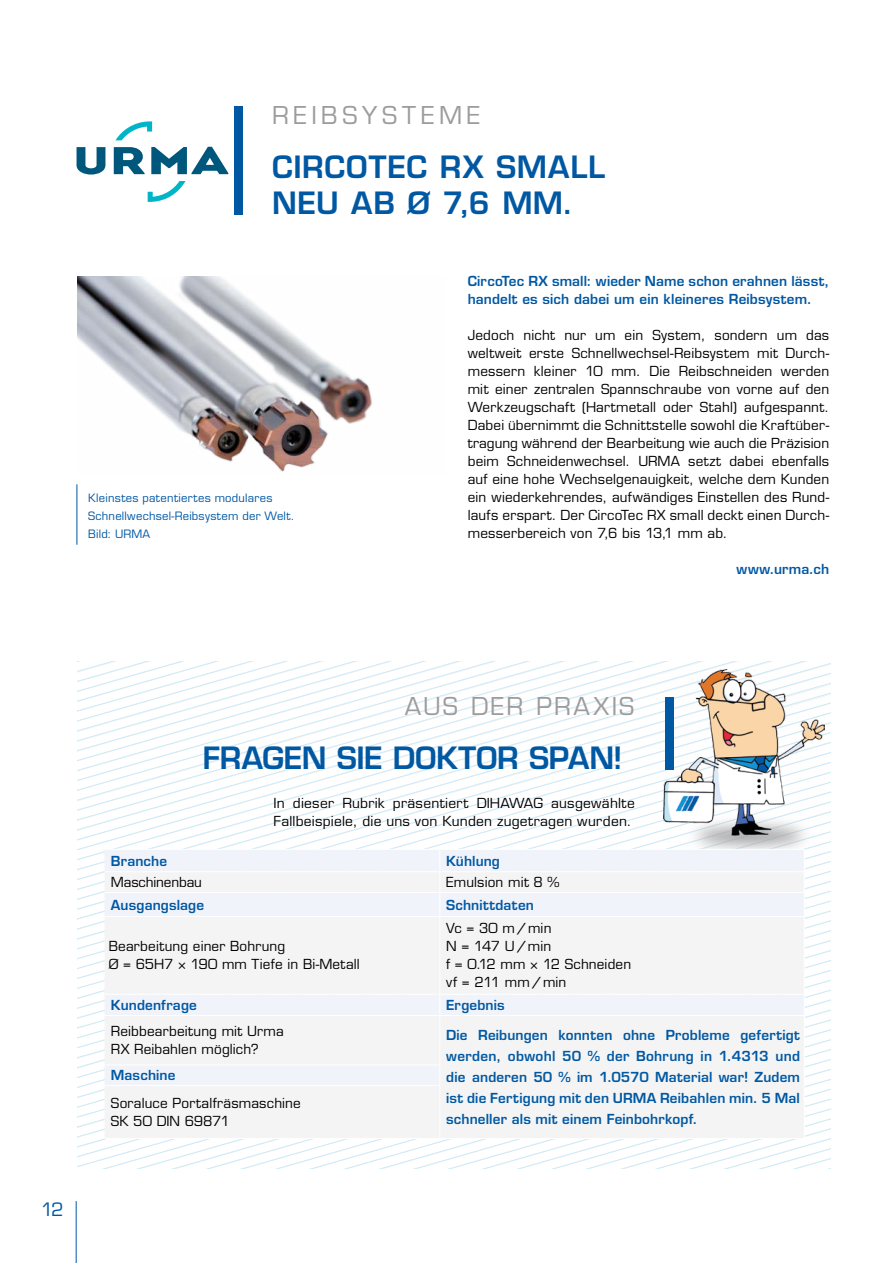
<style>
.page{position:relative;width:893px;height:1263px;background:#fff}
.page>*{position:absolute;margin:0;border:0;box-sizing:border-box;transform-origin:0 0}
.t1{font:600 30px/36px "Eurostile LT Std";letter-spacing:.01em;color:#0058a3}
.t2{font:600 30px "Eurostile LT Std";letter-spacing:-.015em;color:#0058a3}
.t3{font:24px "Eurostile LT Std";letter-spacing:.09em;color:#9c9c9d}
.t4{font:24px "Eurostile LT Std";letter-spacing:.175em;color:#9c9c9d}
.t5{font:18px "Eurostile LT Std";color:#0058a3}
.t6{font:13.5px/18px "Eurostile LT Std";letter-spacing:.015em;color:#000}
.t7{font:600 13.5px/21px "Eurostile LT Std";letter-spacing:.01em;color:#0058a3}
.t8{font:13.5px "Eurostile LT Std";letter-spacing:-.01em;color:#000}
.t9{font:11.25px/18px "Eurostile LT Std";letter-spacing:.02em;color:#0058a3}
</style>
<div class="page">
<hr style="left:76px;top:1201px;width:1px;height:62px;background:#0058a3">
<div style="left:234px;top:106px;width:8px;height:108px;background:#0058a3"></div>
<svg style="left:115px;top:121px;width:37px;height:19px"></svg>
<svg style="left:148px;top:181px;width:37px;height:21px"></svg>
<svg style="left:77px;top:147px;width:28px;height:28px"></svg>
<svg style="left:114px;top:147px;width:114px;height:27px"></svg>
<img style="left:78px;top:277px;width:294px;height:195px">
<hr style="left:77px;top:484px;width:1px;height:61px;background:#0058a3">
<svg style="left:78px;top:667px;width:753px;height:9px"></svg>
<svg style="left:78px;top:676px;width:753px;height:9px"></svg>
<svg style="left:78px;top:685px;width:753px;height:9px"></svg>
<svg style="left:78px;top:694px;width:753px;height:9px"></svg>
<svg style="left:78px;top:703px;width:753px;height:10px"></svg>
<svg style="left:78px;top:713px;width:753px;height:9px"></svg>
<svg style="left:78px;top:722px;width:753px;height:9px"></svg>
<svg style="left:78px;top:731px;width:753px;height:9px"></svg>
<svg style="left:78px;top:740px;width:753px;height:9px"></svg>
<svg style="left:78px;top:749px;width:753px;height:9px"></svg>
<svg style="left:78px;top:758px;width:753px;height:9px"></svg>
<svg style="left:78px;top:767px;width:753px;height:10px"></svg>
<svg style="left:78px;top:777px;width:753px;height:9px"></svg>
<svg style="left:78px;top:786px;width:753px;height:9px"></svg>
<svg style="left:78px;top:795px;width:753px;height:9px"></svg>
<svg style="left:78px;top:804px;width:753px;height:9px"></svg>
<svg style="left:78px;top:813px;width:753px;height:9px"></svg>
<svg style="left:78px;top:822px;width:753px;height:9px"></svg>
<svg style="left:78px;top:831px;width:753px;height:10px"></svg>
<svg style="left:78px;top:1097px;width:753px;height:71px"></svg>
<img style="left:663px;top:669px;width:162px;height:188px">
<div style="left:105px;top:850px;width:699px;height:21px;background:#f1f3fa"></div>
<div style="left:105px;top:873px;width:699px;height:265px;background:#f4f4f4"></div>
<svg style="left:439px;top:995px;width:1px;height:20px"></svg>
<hr style="left:439px;top:1086px;width:1px;height:52px;background:#fff">
<hr style="left:804px;top:1085px;width:1px;height:53px;background:#fff">
<hr style="left:440px;top:849px;width:365px;height:1px;background:#fff">
<hr style="left:440px;top:1138px;width:365px;height:1px;background:#fff">
<hr style="left:105px;top:916px;width:335px;height:1px;background:#fff">
<hr style="left:440px;top:916px;width:365px;height:1px;background:#fff">
<hr style="left:105px;top:994px;width:335px;height:1px;background:#fff">
<hr style="left:440px;top:994px;width:365px;height:1px;background:#fff">
<hr style="left:105px;top:1015px;width:335px;height:1px;background:#fff">
<hr style="left:440px;top:1015px;width:365px;height:1px;background:#fff">
<hr style="left:105px;top:1064px;width:335px;height:1px;background:#fff">
<hr style="left:105px;top:1085px;width:335px;height:1px;background:#fff">
<hr style="left:105px;top:1138px;width:335px;height:1px;background:#fff">
<hr style="left:439px;top:917px;width:1px;height:77px;background:#fff">
<hr style="left:439px;top:1016px;width:1px;height:48px;background:#fff">
<svg style="left:439px;top:1065px;width:1px;height:20px"></svg>
<svg style="left:439px;top:850px;width:1px;height:66px"></svg>
<hr style="left:105px;top:892px;width:335px;height:1px;background:#fff">
<hr style="left:440px;top:892px;width:365px;height:1px;background:#fff">
<div style="left:665px;top:697px;width:8px;height:72px;background:#0058a3"></div>
<h2 class="t4" style="left:272px;top:101px;width:210px">REIBSYSTEME</h2>
<h1 class="t1" style="left:272px;top:149px;width:335px">CIRCOTEC RX SMALL<br>NEU AB Ø 7,6 MM.</h1>
<p class="t9" style="left:88px;top:489px;width:208px">Kleinstes patentiertes modulares<br>Schnellwechsel-Reibsystem der Welt.<br>Bild: URMA</p>
<p class="t7" style="left:468px;top:272px;width:363px;line-height:18px">CircoTec RX small: wieder Name schon erahnen lässt, handelt es sich dabei um ein kleineres Reibsystem.</p>
<p class="t6" style="left:468px;top:326px;width:363px;text-align:justify">Jedoch nicht nur um ein System, sondern um das weltweit erste Schnellwechsel-Reibsystem mit Durch&shy;messern kleiner 10 mm. Die Reibschneiden werden mit einer zentralen Spannschraube von vorne auf den Werkzeugschaft (Hartmetall oder Stahl) aufgespannt.<br>Dabei übernimmt die Schnittstelle sowohl die Kraftüber&shy;tragung während der Bearbeitung wie auch die Präzision beim Schneidenwechsel. URMA setzt dabei ebenfalls auf eine hohe Wechselgenauigkeit, welche dem Kunden ein wiederkehrendes, aufwändiges Einstellen des Rund&shy;laufs erspart. Der CircoTec RX small deckt einen Durch&shy;messerbereich von 7,6 bis 13,1 mm ab.</p>
<p class="t7" style="left:737px;top:559px;width:94px">www.urma.ch</p>
<h3 class="t5" style="left:41px;top:1198px;width:24px">12</h3>
<h2 class="t3" style="left:405px;top:692px;width:231px">AUS DER PRAXIS</h2>
<h1 class="t2" style="left:203px;top:739px;width:421px">FRAGEN SIE DOKTOR SPAN!</h1>
<p class="t6" style="left:274px;top:794px;width:363px">In dieser Rubrik präsentiert DIHAWAG ausgewählte<br>Fallbeispiele, die uns von Kunden zugetragen wurden.</p>
<p class="t7" style="left:111px;top:850px;width:58px">Branche</p>
<p class="t7" style="left:446px;top:850px;width:55px">Kühlung</p>
<p class="t8" style="left:111px;top:874px;width:93px">Maschinenbau</p>
<p class="t6" style="left:446px;top:873px;width:115px">Emulsion mit 8 %</p>
<p class="t7" style="left:111px;top:894px;width:95px">Ausgangslage</p>
<p class="t7" style="left:446px;top:894px;width:89px">Schnittdaten</p>
<p class="t6" style="left:109px;top:937px;width:252px">Bearbeitung einer Bohrung<br>Ø = 65H7 × 190 mm Tiefe in Bi-Metall</p>
<p class="t6" style="left:446px;top:919px;width:187px">Vc = 30 m/min<br>N = 147 U/min<br>f = 0.12 mm × 12 Schneiden vf = 211 mm/min</p>
<p class="t7" style="left:111px;top:994px;width:87px">Kundenfrage</p>
<p class="t7" style="left:446px;top:994px;width:60px">Ergebnis</p>
<p class="t6" style="left:111px;top:1022px;width:174px">Reibbearbeitung mit Urma<br>RX Reibahlen möglich?</p>
<p class="t7" style="left:446px;top:1024px;width:355px;text-align:justify">Die Reibungen konnten ohne Probleme gefertigt werden, obwohl 50 % der Bohrung in 1.4313 und die anderen 50 % im 1.0570 Material war! Zudem ist die Fertigung mit den URMA Reibahlen min. 5 Mal schneller als mit einem Feinbohrkopf.</p>
<p class="t7" style="left:111px;top:1065px;width:66px">Maschine</p>
<p class="t6" style="left:111px;top:1094px;width:191px">Soraluce Portalfräsmaschine<br>SK 50 DIN 69871</p>
</div>
